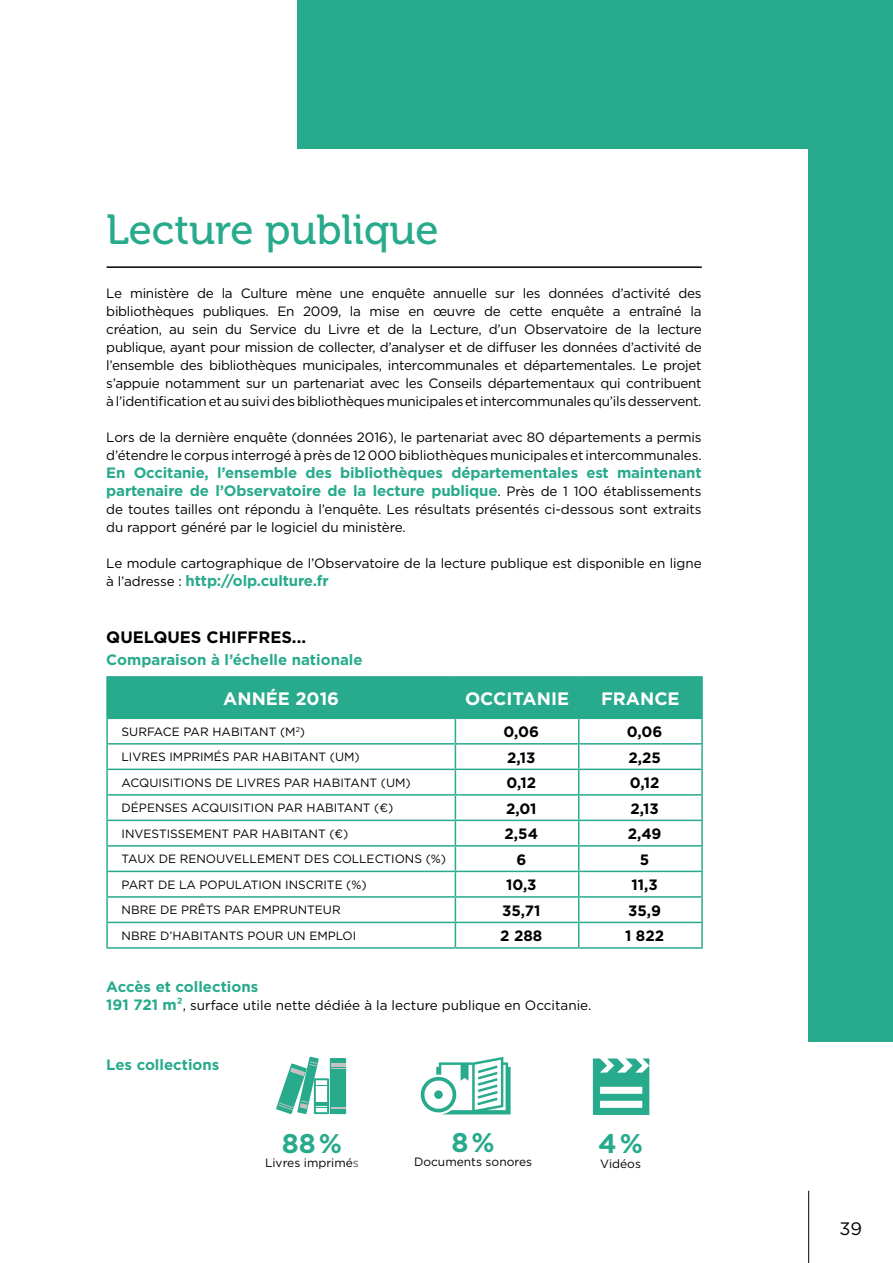
<style>
.page{position:relative;width:893px;height:1263px;background:#fff}
.page>*{position:absolute;margin:0;border:0;box-sizing:border-box;transform-origin:0 0}
.t1{font:42px "Museo 500";color:#28aa8c}
.t2{font:700 27px "Gotham";color:#28aa8c}
.t3{font:700 18px "Gotham";color:#fff}
.t4{font:18px "Gotham";color:#000}
.t5{font:700 16.5px "Gotham";color:#000}
.t6{font:700 15px/18px "Gotham";letter-spacing:-.01em;color:#28aa8c}
.t7{font:700 15px "Gotham";color:#000}
.t8{font:13.5px/18px "Gotham";letter-spacing:-.01em;color:#000}
.t9{font:12px "Gotham";color:#000}
.s1{font-weight:400;font-size:13.5px;color:#000}
.s2{font-weight:700;font-size:15px;color:#28aa8c}
.s3{color:#575756}
</style>
<div class="page">
<div style="left:298px;top:0;width:595px;height:1042px;background:#28aa8c"></div>
<div style="left:0;top:149px;width:808px;height:1110px;background:#fff"></div>
<hr style="left:808px;top:1191px;width:1px;height:72px;background:#000">
<hr style="left:106px;top:676px;width:349px;height:2px;background:#28aa8c">
<hr style="left:106px;top:678px;width:2px;height:39px;background:#28aa8c">
<hr style="left:455px;top:676px;width:124px;height:2px;background:#28aa8c">
<hr style="left:579px;top:676px;width:124px;height:2px;background:#28aa8c">
<hr style="left:701px;top:678px;width:2px;height:39px;background:#28aa8c">
<hr style="left:106px;top:717px;width:349px;height:2px;background:#28aa8c">
<hr style="left:106px;top:719px;width:2px;height:24px;background:#28aa8c">
<hr style="left:579px;top:717px;width:124px;height:2px;background:#28aa8c">
<hr style="left:701px;top:719px;width:2px;height:24px;background:#28aa8c">
<hr style="left:106px;top:743px;width:349px;height:1px;background:#28aa8c">
<hr style="left:106px;top:744px;width:2px;height:24px;background:#28aa8c">
<hr style="left:579px;top:743px;width:124px;height:1px;background:#28aa8c">
<hr style="left:701px;top:744px;width:2px;height:24px;background:#28aa8c">
<hr style="left:106px;top:768px;width:349px;height:2px;background:#28aa8c">
<hr style="left:106px;top:770px;width:2px;height:24px;background:#28aa8c">
<hr style="left:579px;top:768px;width:124px;height:2px;background:#28aa8c">
<hr style="left:701px;top:770px;width:2px;height:24px;background:#28aa8c">
<hr style="left:106px;top:794px;width:349px;height:2px;background:#28aa8c">
<hr style="left:106px;top:796px;width:2px;height:24px;background:#28aa8c">
<hr style="left:579px;top:794px;width:124px;height:2px;background:#28aa8c">
<hr style="left:701px;top:796px;width:2px;height:24px;background:#28aa8c">
<hr style="left:106px;top:820px;width:349px;height:1px;background:#28aa8c">
<hr style="left:106px;top:821px;width:2px;height:24px;background:#28aa8c">
<hr style="left:579px;top:820px;width:124px;height:1px;background:#28aa8c">
<hr style="left:701px;top:821px;width:2px;height:24px;background:#28aa8c">
<hr style="left:106px;top:845px;width:349px;height:2px;background:#28aa8c">
<hr style="left:106px;top:847px;width:2px;height:24px;background:#28aa8c">
<hr style="left:579px;top:845px;width:124px;height:2px;background:#28aa8c">
<hr style="left:701px;top:847px;width:2px;height:24px;background:#28aa8c">
<hr style="left:106px;top:871px;width:349px;height:1px;background:#28aa8c">
<hr style="left:106px;top:872px;width:2px;height:24px;background:#28aa8c">
<hr style="left:579px;top:871px;width:124px;height:1px;background:#28aa8c">
<hr style="left:701px;top:872px;width:2px;height:24px;background:#28aa8c">
<hr style="left:106px;top:896px;width:349px;height:2px;background:#28aa8c">
<hr style="left:106px;top:898px;width:2px;height:24px;background:#28aa8c">
<hr style="left:579px;top:896px;width:124px;height:2px;background:#28aa8c">
<hr style="left:701px;top:898px;width:2px;height:24px;background:#28aa8c">
<hr style="left:106px;top:922px;width:349px;height:1px;background:#28aa8c">
<hr style="left:106px;top:923px;width:2px;height:24px;background:#28aa8c">
<hr style="left:579px;top:922px;width:124px;height:1px;background:#28aa8c">
<svg style="left:107px;top:678px;width:595px;height:269px"></svg>
<hr style="left:701px;top:923px;width:2px;height:24px;background:#28aa8c">
<hr style="left:106px;top:947px;width:349px;height:2px;background:#28aa8c">
<hr style="left:455px;top:947px;width:124px;height:2px;background:#28aa8c">
<hr style="left:579px;top:947px;width:124px;height:2px;background:#28aa8c">
<hr style="left:106px;top:266px;width:596px;height:2px;background:#000">
<svg style="left:276px;top:1056px;width:70px;height:58px"></svg>
<svg style="left:421px;top:1057px;width:90px;height:57px"></svg>
<svg style="left:593px;top:1058px;width:56px;height:57px"></svg>
<h1 class="t1" style="left:106px;top:207px;width:334px">Lecture publique</h1>
<p class="t8" style="left:106px;top:284px;width:597px;text-align:justify">Le ministère de la Culture mène une enquête annuelle sur les données d’activité des bibliothèques publiques. En 2009, la mise en œuvre de cette enquête a entraîné la création, au sein du Service du Livre et de la Lecture, d’un Observatoire de la lecture publique, ayant pour mission de collecter, d’analyser et de diffuser les données d’activité de l’ensemble des bibliothèques municipales, intercommunales et départementales. Le projet s’appuie notamment sur un partenariat avec les Conseils départementaux qui contribuent à l’identification et au suivi des bibliothèques municipales et intercommunales qu’ils desservent.</p>
<p class="t8" style="left:106px;top:428px;width:597px">Lors de la dernière enquête (données 2016), le partenariat avec 80 départements a permis d’étendre le corpus interrogé à près de 12 000 bibliothèques municipales et intercommunales.</p>
<p class="t6" style="left:106px;top:464px;width:597px">En Occitanie, l’ensemble des bibliothèques départementales est maintenant partenaire de l’Observatoire de la lecture publique<span class="s1">. Près de 1 100 établissements</span></p>
<p class="t8" style="left:106px;top:500px;width:597px">de toutes tailles ont répondu à l’enquête. Les résultats présentés ci-dessous sont extraits du rapport généré par le logiciel du ministère.</p>
<p class="t8" style="left:106px;top:554px;width:597px">Le module cartographique de l’Observatoire de la lecture publique est disponible en ligne</p>
<p class="t6" style="left:106px;top:572px;width:224px"><span class="s1">à l’adresse :</span> http://olp.culture.fr</p>
<p class="t5" style="left:106px;top:626px;width:201px">QUELQUES CHIFFRES...</p>
<p class="t6" style="left:106px;top:651px;width:258px">Comparaison à l’échelle nationale</p>
<h3 class="t3" style="left:223px;top:686px;width:117px">ANNÉE 2016</h3>
<h3 class="t3" style="left:465px;top:686px;width:106px">OCCITANIE</h3>
<h3 class="t3" style="left:601px;top:686px;width:80px">FRANCE</h3>
<p class="t9" style="left:122px;top:724px;width:185px">SURFACE PAR HABITANT (M<sup>2</sup>)</p>
<p class="t7" style="left:504px;top:722px;width:37px">0,06</p>
<p class="t7" style="left:627px;top:722px;width:37px">0,06</p>
<p class="t9" style="left:122px;top:749px;width:240px">LIVRES IMPRIMÉS PAR HABITANT (UM)</p>
<p class="t7" style="left:507px;top:747px;width:30px">2,13</p>
<p class="t7" style="left:628px;top:747px;width:34px">2,25</p>
<p class="t9" style="left:122px;top:775px;width:291px">ACQUISITIONS DE LIVRES PAR HABITANT (UM)</p>
<p class="t7" style="left:506px;top:773px;width:31px">0,12</p>
<p class="t7" style="left:630px;top:773px;width:31px">0,12</p>
<p class="t9" style="left:122px;top:800px;width:273px">DÉPENSES ACQUISITION PAR HABITANT (€)</p>
<p class="t7" style="left:506px;top:798px;width:32px">2,01</p>
<p class="t7" style="left:630px;top:798px;width:30px">2,13</p>
<p class="t9" style="left:122px;top:826px;width:228px">INVESTISSEMENT PAR HABITANT (€)</p>
<p class="t7" style="left:505px;top:824px;width:35px">2,54</p>
<p class="t7" style="left:628px;top:824px;width:35px">2,49</p>
<p class="t9" style="left:122px;top:851px;width:326px">TAUX DE RENOUVELLEMENT DES COLLECTIONS (%)</p>
<p class="t7" style="left:516px;top:849px;width:11px">6</p>
<p class="t7" style="left:640px;top:849px;width:11px">5</p>
<p class="t9" style="left:122px;top:877px;width:247px">PART DE LA POPULATION INSCRITE (%)</p>
<p class="t7" style="left:506px;top:875px;width:32px">10,3</p>
<p class="t7" style="left:631px;top:875px;width:28px">11,3</p>
<p class="t9" style="left:122px;top:902px;width:221px">NBRE DE PRÊTS PAR EMPRUNTEUR</p>
<p class="t7" style="left:502px;top:900px;width:40px">35,71</p>
<p class="t7" style="left:628px;top:900px;width:34px">35,9</p>
<p class="t9" style="left:122px;top:928px;width:236px">NBRE D’HABITANTS POUR UN EMPLOI</p>
<p class="t7" style="left:500px;top:926px;width:44px">2 288</p>
<p class="t7" style="left:625px;top:926px;width:40px">1 822</p>
<p class="t6" style="left:106px;top:978px;width:154px">Accès et collections</p>
<p class="t8" style="left:106px;top:996px;width:487px"><span class="s2">191 721 m²</span>, surface utile nette dédiée à la lecture publique en Occitanie.</p>
<p class="t6" style="left:106px;top:1056px;width:115px">Les collections</p>
<h2 class="t2" style="left:282px;top:1125px;width:62px">88%</h2>
<p class="t9" style="left:265px;top:1155px;width:95px">Livres imprimé<span class="s3">s</span></p>
<h2 class="t2" style="left:451px;top:1124px;width:45px">8%</h2>
<p class="t9" style="left:414px;top:1154px;width:120px">Documents sonores</p>
<h2 class="t2" style="left:598px;top:1126px;width:46px">4%</h2>
<p class="t9" style="left:600px;top:1156px;width:42px">Vidéos</p>
<h3 class="t4" style="left:839px;top:1217px;width:24px">39</h3>
</div>
